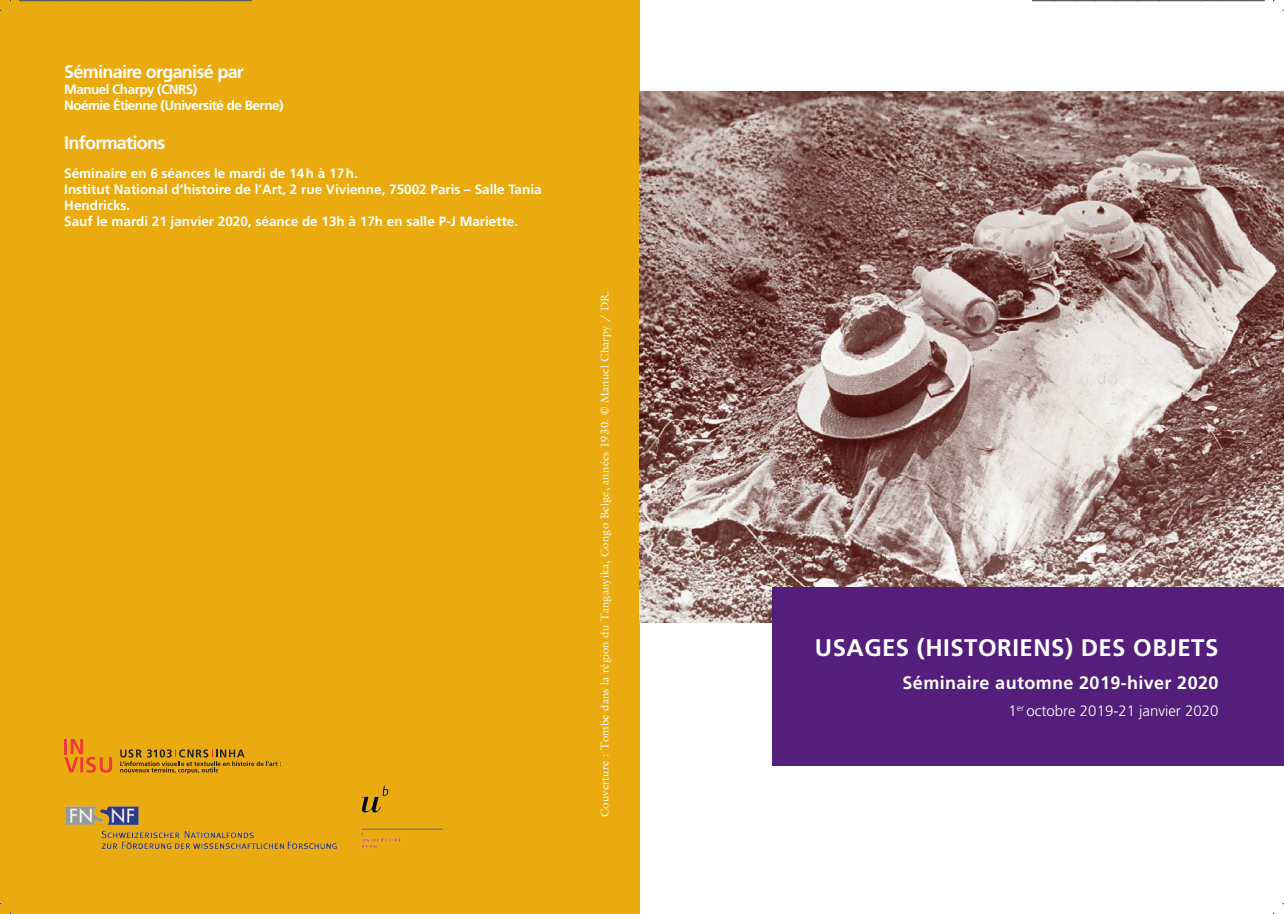
<style>
.page{position:relative;width:1284px;height:914px;background:#fff}
.page>*{position:absolute;margin:0;border:0;box-sizing:border-box;transform-origin:0 0}
.Sous-titre{font:700 24px "Frutiger LT Std";letter-spacing:.02em;color:#fff}
.Séminaire_organisé_p{font:700 18px "Frutiger LT Std";letter-spacing:-.04em;color:#fff}
.Sous-titre-2{font:700 18px "Frutiger LT Std";letter-spacing:.02em;color:#fff}
.Sous-titre-3{font:300 15px "Frutiger LT Std";color:#fff}
.Séminaire_organisé_p-2{font:700 13.5px/16.2px "Frutiger LT Std";color:#fff}
.Séminaire_organisé_p-3{font:700 13.5px "Frutiger LT Std";letter-spacing:-.04em;color:#fff}
.Titre{font:11.25px "Galliard Std";letter-spacing:.02em;color:#fff}
</style>
<div class="page">
<div style="left:0;top:0;width:640px;height:913px;background:#eaab11"></div>
<img style="left:640px;top:91px;width:643px;height:531px">
<div style="left:771px;top:587px;width:498px;height:178px;background:#541f7a"></div>
<div style="left:1269px;top:587px;width:14px;height:178px;background:#541f7a"></div>
<svg style="left:64px;top:739px;width:48px;height:33px"></svg>
<svg style="left:120px;top:749px;width:161px;height:24px"></svg>
<img style="left:65px;top:806px;width:272px;height:43px">
<img style="left:361px;top:785px;width:83px;height:64px">
<svg style="left:19px;top:0;width:233px;height:1px"></svg>
<svg style="left:1032px;top:0;width:232px;height:1px"></svg>
<p class="Séminaire_organisé_p" style="left:64px;top:61px;width:181px">Séminaire organisé par</p>
<p class="Séminaire_organisé_p-3" style="left:64px;top:81px;width:135px">Manuel Charpy (CNRS)</p>
<p class="Séminaire_organisé_p-3" style="left:64px;top:98px;width:221px">Noémie Étienne (Université de Berne)</p>
<p class="Séminaire_organisé_p" style="left:64px;top:132px;width:103px">Informations</p>
<p class="Séminaire_organisé_p-2" style="left:64px;top:165px;width:295px">Séminaire en 6 séances le mardi de 14h à 17h.</p>
<p class="Séminaire_organisé_p-2" style="left:64px;top:181px;width:479px">Institut National d’histoire de l’Art, 2 rue Vivienne, 75002 Paris – Salle Tania<br>Hendricks.</p>
<p class="Séminaire_organisé_p-2" style="left:64px;top:214px;width:455px">Sauf le mardi 21 janvier 2020, séance de 13h à 17h en salle P-J Mariette.</p>
<p class="Titre" style="left:597px;top:817px;width:528px;rotate:-90deg">Couverture : Tombe dans la région du Tanganyika, Congo Belge, années 1930. © Manuel Charpy / DR.</p>
<p class="Sous-titre" style="left:814px;top:633px;width:405px">USAGES (HISTORIENS) DES OBJETS</p>
<p class="Sous-titre-2" style="left:902px;top:671px;width:317px">Séminaire automne 2019-hiver 2020</p>
<p class="Sous-titre-3" style="left:1008px;top:701px;width:211px">1<sup>er</sup> octobre 2019-21 janvier 2020</p>
</div>
